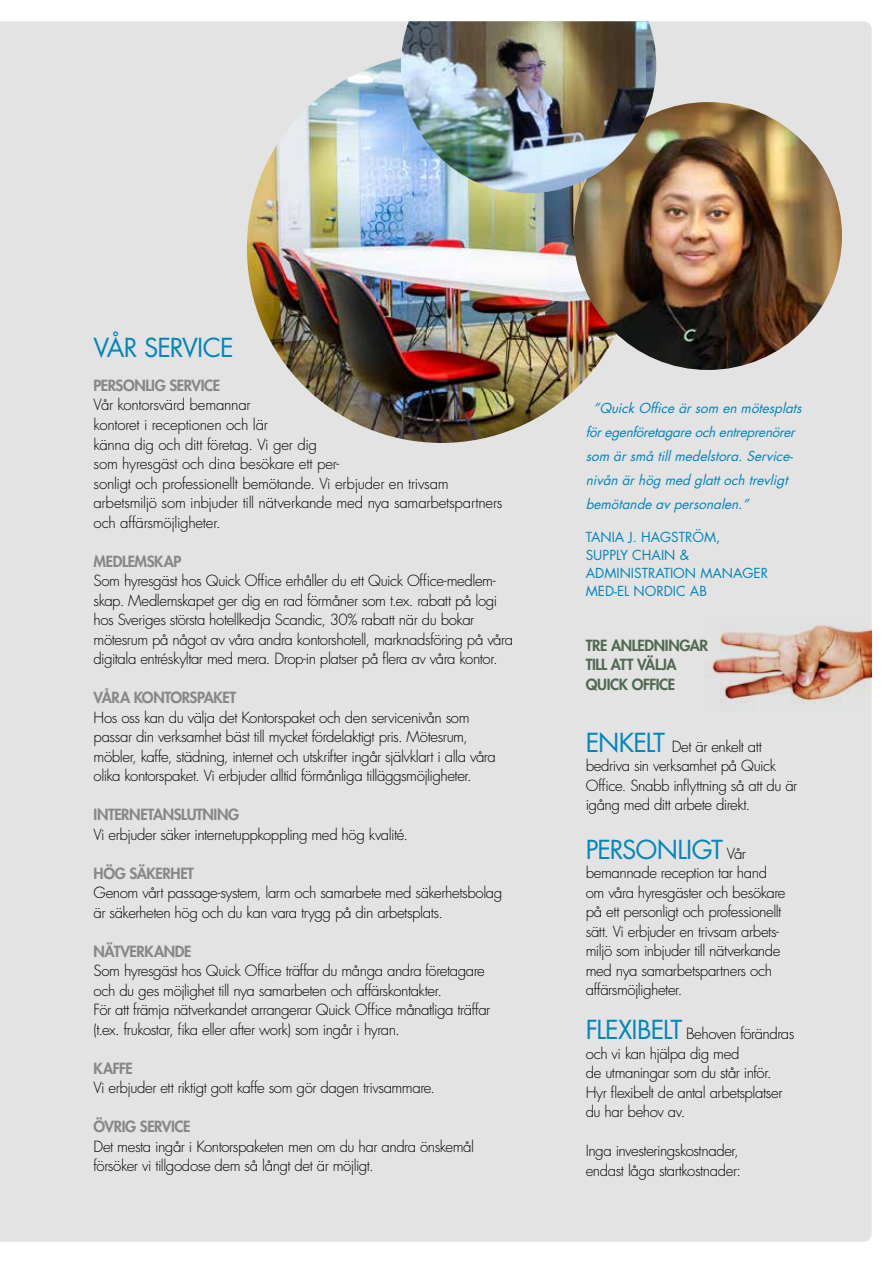
<style>
.page{position:relative;width:893px;height:1263px;background:#fff}
.page>*{position:absolute;margin:0;border:0;box-sizing:border-box;transform-origin:0 0}
.t1{font:25.5px "Futura Std";letter-spacing:-.04em;color:#0086be}
.t2{font:300 15px/19.5px "Futura Std";letter-spacing:-.03em;color:#000}
.t3{font:800 15px "Futura Std";letter-spacing:-.025em;color:#878787}
.t4{font:800 15px/19.5px "Futura Std";letter-spacing:-.025em;color:#516953}
.t5{font:italic 13.5px/24px "Futura Std";color:#0086be}
.t6{font:13.5px/18px "Futura Std";color:#0086be}
.s1{font-weight:400;font-size:25.5px;color:#0086be}
.s2{font-weight:300;font-size:15px;color:#000}
</style>
<div class="page">
<div style="left:0;top:21px;width:872px;height:1221px;background:#e3e3e3"></div>
<img style="left:247px;top:54px;width:389px;height:389px;border-radius:194px">
<img style="left:574px;top:102px;width:268px;height:268px;border-radius:134px">
<img style="left:401px;top:21px;width:255px;height:172px">
<img style="left:705px;top:616px;width:167px;height:94px">
<h1 class="t1" style="left:94px;top:331px;width:142px">VÅR SERVICE</h1>
<p class="t3" style="left:94px;top:376px;width:128px">PERSONLIG SERVICE</p>
<p class="t2" style="left:94px;top:396px;width:410px">Vår kontorsvärd bemannar<br>kontoret i receptionen och lär<br>känna dig och ditt företag. Vi ger dig<br>som hyresgäst och dina besökare ett per-<br>sonligt och professionellt bemötande. Vi erbjuder en trivsam arbetsmiljö som inbjuder till nätverkande med nya samarbetspartners och affärsmöjligheter.</p>
<p class="t3" style="left:94px;top:551px;width:89px">MEDLEMSKAP</p>
<p class="t2" style="left:94px;top:571px;width:421px">Som hyresgäst hos Quick Office erhåller du ett Quick Office-medlem&shy;skap. Medlemskapet ger dig en rad förmåner som t.ex. rabatt på logi hos Sveriges största hotellkedja Scandic, 30% rabatt när du bokar mötesrum på något av våra andra kontorshotell, marknadsföring på våra digitala entréskyltar med mera. Drop-in platser på flera av våra kontor.</p>
<p class="t3" style="left:94px;top:688px;width:144px">VÅRA KONTORSPAKET</p>
<p class="t2" style="left:94px;top:708px;width:404px">Hos oss kan du välja det Kontorspaket och den servicenivån som passar din verksamhet bäst till mycket fördelaktigt pris. Mötesrum, möbler, kaffe, städning, internet och utskrifter ingår självklart i alla våra olika kontorspaket. Vi erbjuder alltid förmånliga tilläggsmöjligheter.</p>
<p class="t3" style="left:94px;top:805px;width:147px">INTERNETANSLUTNING</p>
<p class="t2" style="left:94px;top:825px;width:316px">Vi erbjuder säker internetuppkoppling med hög kvalité.</p>
<p class="t3" style="left:94px;top:863px;width:102px">HÖG SÄKERHET</p>
<p class="t2" style="left:94px;top:883px;width:410px">Genom vårt passage-system, larm och samarbete med säkerhetsbolag är säkerheten hög och du kan vara trygg på din arbetsplats.</p>
<p class="t3" style="left:94px;top:941px;width:100px">NÄTVERKANDE</p>
<p class="t2" style="left:94px;top:961px;width:398px">Som hyresgäst hos Quick Office träffar du många andra företagare och du ges möjlighet till nya samarbeten och affärskontakter.<br>För att främja nätverkandet arrangerar Quick Office månatliga träffar (t.ex. frukostar, fika eller after work) som ingår i hyran.</p>
<p class="t3" style="left:94px;top:1058px;width:41px">KAFFE</p>
<p class="t2" style="left:94px;top:1078px;width:343px">Vi erbjuder ett riktigt gott kaffe som gör dagen trivsammare.</p>
<p class="t3" style="left:94px;top:1117px;width:99px">ÖVRIG SERVICE</p>
<p class="t2" style="left:94px;top:1137px;width:382px">Det mesta ingår i Kontorspaketen men om du har andra önskemål försöker vi tillgodose dem så långt det är möjligt.</p>
<p class="t5" style="left:586px;top:397px;width:221px;text-indent:8px">”QuickOffice ärsom en mötesplats föregenföretagareochentreprenörer som ärsmå tillmedelstora.Service&shy;nivån ärhög med glattoch trevligt bemötande avpersonalen.”</p>
<p class="t6" style="left:586px;top:529px;width:184px">TANIA J. HAGSTRÖM,<br>SUPPLY CHAIN &amp;<br>ADMINISTRATION MANAGER<br>MED-EL NORDIC AB</p>
<p class="t4" style="left:586px;top:635px;width:124px">TRE ANLEDNINGAR<br>TILL ATT VÄLJA<br>QUICK OFFICE</p>
<p class="t2" style="left:586px;top:737px;width:213px"><span class="s1">ENKELT</span> Det är enkelt att bedriva sin verksamhet på Quick<br>Office. Snabb inflyttning så att du är igång med ditt arbete direkt.</p>
<h1 class="t1" style="left:586px;top:833px;width:162px">PERSONLIGT <span class="s2">Vår</span></h1>
<p class="t2" style="left:586px;top:863px;width:201px">bemannade reception tar hand om våra hyresgäster och besökare på ett personligt och professionellt sätt. Vi erbjuder en trivsam arbets&shy;miljö som inbjuder till nätverkande med nya samarbetspartners och affärsmöjligheter.</p>
<p class="t2" style="left:586px;top:1024px;width:210px"><span class="s1">FLEXIBELT</span> Behoven förändras och vi kan hjälpa dig med<br>de utmaningar som du står inför.<br>Hyr flexibelt de antal arbetsplatser du har behov av.</p>
<p class="t2" style="left:586px;top:1141px;width:157px">Inga investeringskostnader, endast låga startkostnader:</p>
</div>
